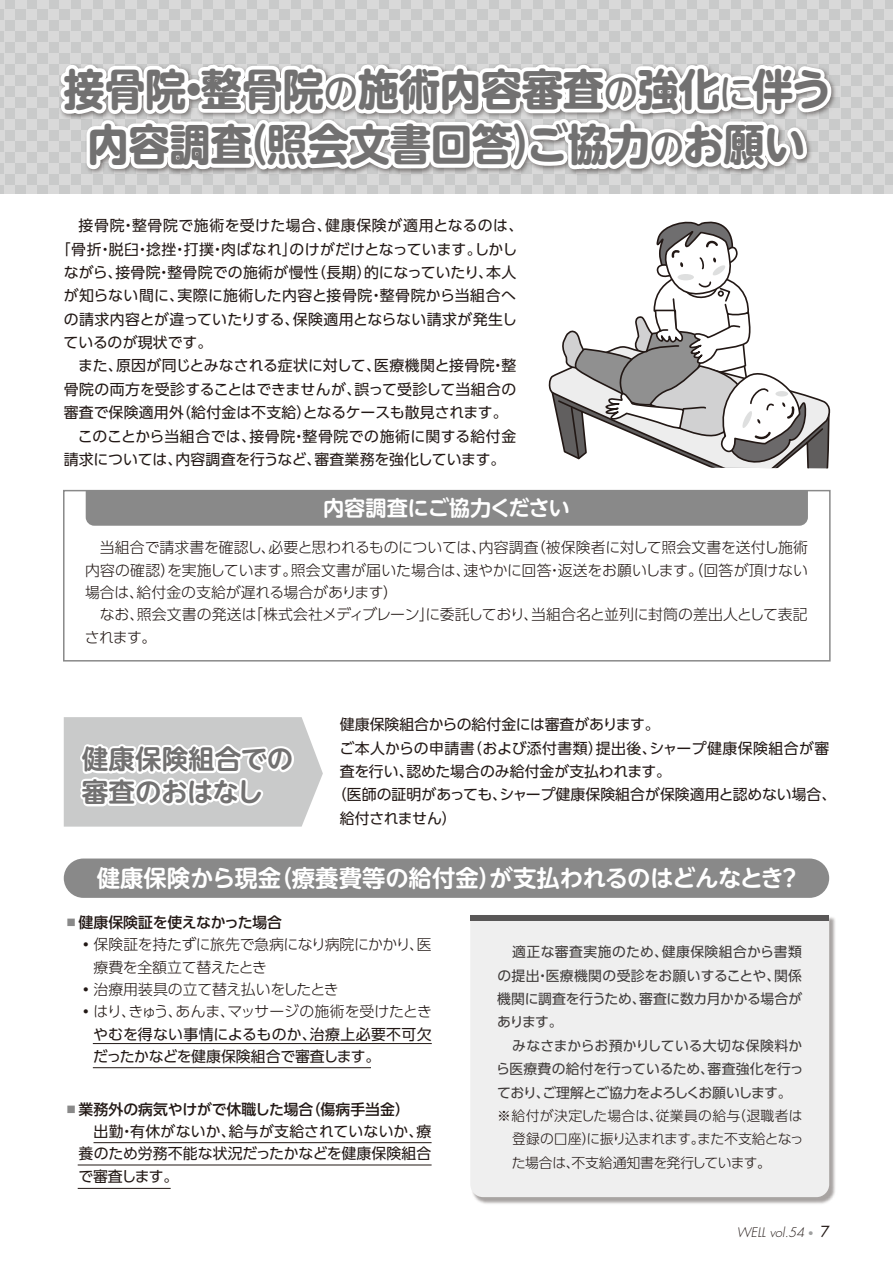
<style>
.page{position:relative;width:893px;height:1263px;background:#fff}
.page>*{position:absolute;margin:0;border:0;box-sizing:border-box;transform-origin:0 0}
.t1{font:700 43.65px/55.2px "UD Shin M Go Pro";letter-spacing:-.01em;color:#727171;text-align:center;scale:.95 1}
.t2{font:700 26.55px/33px "UD Shin M Go Pro De";letter-spacing:-.005em;color:#727171}
.t3{font:700 23.4px "UD Shin M Go Pro De";letter-spacing:-.005em;color:#fff}
.t4{font:700 21.3px "UD Shin M Go Pro De";letter-spacing:-.025em;color:#fff}
.t5{font:14.85px/22.4px "UD Shin Go Pro";color:#221815}
.t6{font:300 14.85px/22.4px "UD Shin Go Pro";letter-spacing:-.015em;color:#221815}
.t7{font:14.85px "UD Shin Go Pro";letter-spacing:.02em;color:#221815}
.t8{font:14.85px "UD Shin Go Pro";letter-spacing:.03em;color:#221815}
.t9{font:500 14.85px "UD Shin Go Pro";letter-spacing:-.005em;color:#221815}
.t10{font:14.85px "UD Shin Go Pro";letter-spacing:.04em;color:#221815}
.t11{font:14.85px "UD Shin Go Pro";letter-spacing:.025em;color:#221815}
.t12{font:14.85px "UD Shin Go Pro";letter-spacing:-.025em;color:#221815}
.t13{font:13.8px/23.4px "UD Shin Go Pro";letter-spacing:-.015em;color:#3e3a39;text-align:justify}
.t14{font:300 13.8px/23.4px "UD Shin Go Pro";letter-spacing:-.02em;color:#221815;text-align:justify}
.t15{font:italic 300 12.75px "Futura Std";color:#221815}
.s1{font-weight:500;font-size:36.75px}
.s2{color:#898989}
.s3{font-family:"Koz Go Pro";font-weight:400;font-style:normal;color:#9fa0a0}
.s4{font-weight:400;font-style:normal;font-size:14.85px}
</style>
<div class="page">
<div style="left:0;top:0;width:893px;height:194px;background:linear-gradient(to right,#d2d2d2,#d2d2d2)"></div>
<img style="left:475px;top:917px;width:360px;height:287px">
<div style="left:470px;top:921px;width:359px;height:276px;background:#efefef"></div>
<div style="left:470px;top:915px;width:359px;height:6px;background:#595757"></div>
<div style="left:64px;top:858px;width:765px;height:40px;background:#898989;border-radius:20px"></div>
<svg style="left:63px;top:717px;width:260px;height:110px"></svg>
<hr style="left:93px;top:1043px;width:339px;height:1px;background:#221815">
<hr style="left:93px;top:1067px;width:278px;height:1px;background:#221815">
<hr style="left:94px;top:1142px;width:338px;height:1px;background:#221815">
<hr style="left:78px;top:1165px;width:354px;height:1px;background:#221815">
<hr style="left:78px;top:1188px;width:93px;height:1px;background:#221815">
<svg style="left:39px;top:17px;width:796px;height:616px"></svg>
<h1 class="t1" style="left:63px;top:60px;width:811px">接骨院・整骨院<span class="s1">の</span>施術内容審査<span class="s1">の</span>強化<span class="s1">に</span>伴う内容調査（照会文書回答）ご協力<span class="s1">の</span>お願い</h1>
<p class="t10" style="left:79px;top:213px;width:446px">接骨院・整骨院で施術を受けた場合、健康保険が適用となるのは、</p>
<p class="t7" style="left:56px;top:237px;width:463px">「骨折・脱臼・捻挫・打撲・肉ばなれ」のけがだけとなっています。しかし</p>
<p class="t7" style="left:64px;top:260px;width:454px">ながら、接骨院・整骨院での施術が慢性（長期）的になっていたり、本人</p>
<p class="t8" style="left:64px;top:284px;width:454px">が知らない間に、実際に施術した内容と接骨院・整骨院から当組合へ</p>
<p class="t7" style="left:64px;top:307px;width:455px">の請求内容とが違っていたりする、保険適用とならない請求が発生し</p>
<p class="t5" style="left:64px;top:331px;width:150px">ているのが現状です。</p>
<p class="t5" style="left:78px;top:354px;width:440px">また、原因が同じとみなされる症状に対して、医療機関と接骨院・整</p>
<p class="t5" style="left:64px;top:378px;width:454px">骨院の両方を受診することはできませんが、誤って受診して当組合の</p>
<p class="t5" style="left:64px;top:401px;width:445px">審査で保険適用外（給付金は不支給）となるケースも散見されます。</p>
<p class="t11" style="left:78px;top:424px;width:440px">このことから当組合では、接骨院・整骨院での施術に関する給付金</p>
<p class="t5" style="left:64px;top:448px;width:443px">請求については、内容調査を行うなど、審査業務を強化しています。</p>
<h3 class="t4" style="left:323px;top:491px;width:248px">内容調査にご協力ください</h3>
<p class="t6" style="left:85px;top:536px;width:724px;text-align:justify;text-indent:15px">当組合で請求書を確認し、必要と思われるものについては、内容調査（被保険者に対して照会文書を送付し施術内容の確認）を実施しています。照会文書が届いた場合は、速やかに回答・返送をお願いします。（回答が頂けない場合は、給付金の支給が遅れる場合があります）</p>
<p class="t6" style="left:85px;top:603px;width:725px;text-indent:15px">なお、照会文書の発送は「株式会社メディブレーン」に委託しており、当組合名と並列に封筒の差出人として表記されます。</p>
<h2 class="t2" style="left:82px;top:741px;width:213px">健康保険組合での審査のおはなし</h2>
<p class="t5" style="left:340px;top:713px;width:321px">健康保険組合からの給付金には審査があります。</p>
<p class="t8" style="left:339px;top:736px;width:491px">ご本人からの申請書（および添付書類）提出後、シャープ健康保険組合が審</p>
<p class="t5" style="left:340px;top:760px;width:333px">査を行い、認めた場合のみ給付金が支払われます。</p>
<p class="t5" style="left:332px;top:783px;width:506px">（医師の証明があっても、シャープ健康保険組合が保険適用と認めない場合、</p>
<p class="t12" style="left:340px;top:806px;width:118px">給付されません）</p>
<h3 class="t3" style="left:97px;top:859px;width:706px">健康保険から現金（療養費等の給付金）が支払われるのはどんなとき？</h3>
<p class="t9" style="left:64px;top:910px;width:220px"><span class="s2">■</span>健康保険証を使えなかった場合</p>
<p class="t6" style="left:94px;top:933px;width:340px;text-indent:-15px">•保険証を持たずに旅先で急病になり病院にかかり、医療費を全額立て替えたとき</p>
<p class="t6" style="left:79px;top:977px;width:261px">•治療用装具の立て替え払いをしたとき</p>
<p class="t6" style="left:79px;top:1000px;width:355px">•はり、きゅう、あんま、マッサージの施術を受けたとき</p>
<p class="t5" style="left:93px;top:1022px;width:340px">やむを得ない事情によるものか、治療上必要不可欠だったかなどを健康保険組合で審査します。</p>
<p class="t9" style="left:64px;top:1097px;width:348px"><span class="s2">■</span>業務外の病気やけがで休職した場合（傷病手当金）</p>
<p class="t5" style="left:94px;top:1120px;width:339px">出勤・有休がないか、給与が支給されていないか、療</p>
<p class="t5" style="left:79px;top:1142px;width:354px">養のため労務不能な状況だったかなどを健康保険組合</p>
<p class="t5" style="left:78px;top:1164px;width:102px">で審査します。</p>
<p class="t13" style="left:497px;top:940px;width:306px;text-indent:15px">適正な審査実施のため、健康保険組合から書類の提出・医療機関の受診をお願いすることや、関係機関に調査を行うため、審査に数カ月かかる場合があります。</p>
<p class="t13" style="left:496px;top:1033px;width:309px;text-indent:16px">みなさまからお預かりしている大切な保険料から医療費の給付を行っているため、審査強化を行っており、ご理解とご協力をよろしくお願いします。</p>
<p class="t14" style="left:512px;top:1103px;width:293px;text-indent:-15px">※給付が決定した場合は、従業員の給与（退職者は登録の口座）に振り込まれます。また不支給となった場合は、不支給通知書を発行しています。</p>
<p class="t15" style="left:737px;top:1225px;width:95px">WELL vol.54<span class="s3">•</span> <span class="s4">7</span></p>
</div>
